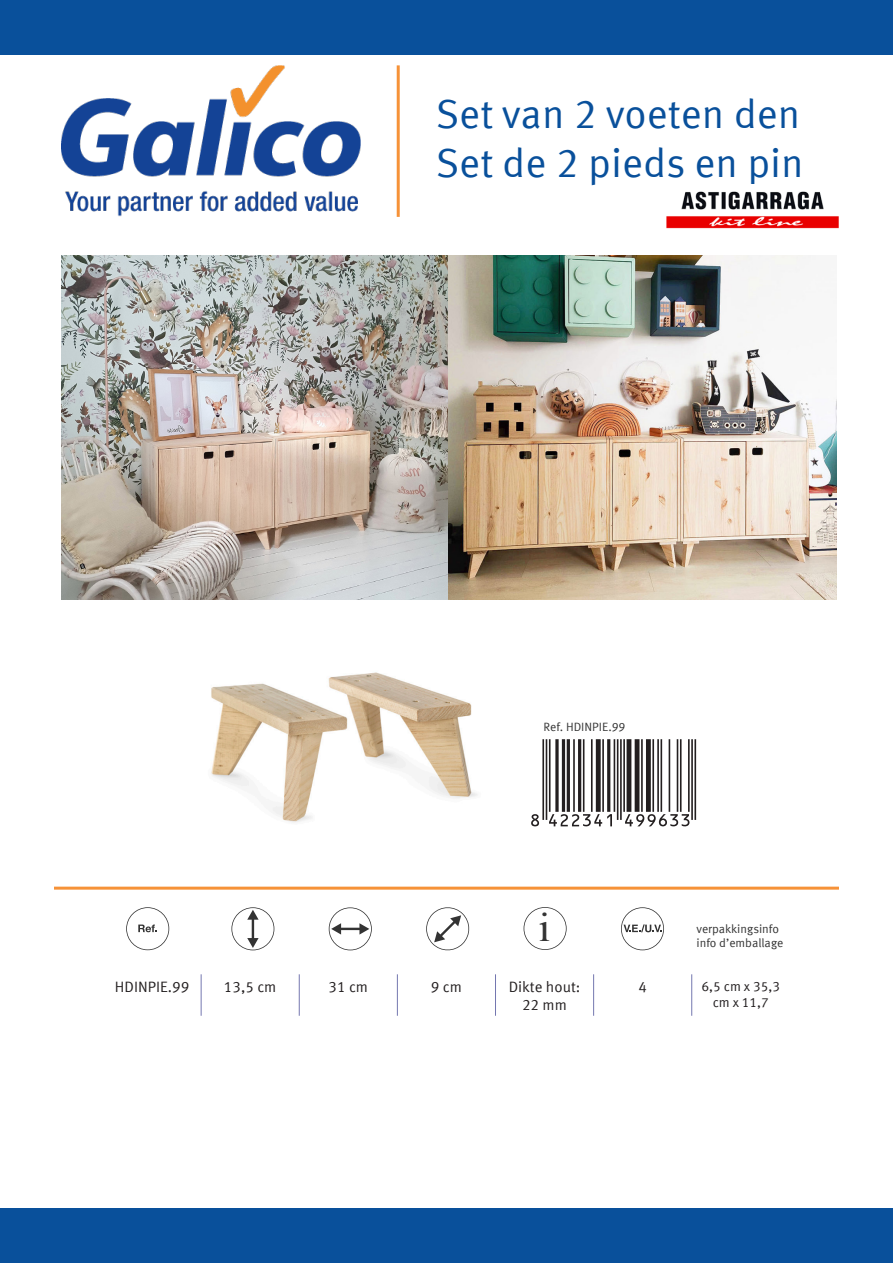
<style>
.page{position:relative;width:893px;height:1263px;background:#fff}
.page>*{position:absolute;margin:0;border:0;box-sizing:border-box;transform-origin:0 0}
.t1{font:40.65px "Mongolian Baiti";color:#333;scale:1.05 1}
.t2{font:40.5px "Meta Offc Norm";color:#09509b}
.t3{font:15px/18px "Meta Offc Norm";color:#231f20;text-align:center}
.t4{font:13.5px/16.2px "Meta Offc Norm";letter-spacing:-.005em;color:#231f20;text-align:center}
.t5{font:12px "Meta Offc Norm";color:#333}
</style>
<div class="page">
<img style="left:61px;top:65px;width:299px;height:152px">
<hr style="left:397px;top:65px;width:3px;height:152px;background:#f69238">
<div style="left:0;top:1209px;width:893px;height:54px;background:#09509b"></div>
<div style="left:0;top:0;width:893px;height:54px;background:#09509b"></div>
<hr style="left:54px;top:887px;width:785px;height:3px;background:#f69238">
<img style="left:666px;top:191px;width:173px;height:38px">
<hr style="left:201px;top:974px;width:1px;height:42px;background:#7477b0">
<hr style="left:299px;top:974px;width:1px;height:42px;background:#7477b0">
<hr style="left:397px;top:974px;width:1px;height:42px;background:#7477b0">
<hr style="left:495px;top:974px;width:1px;height:42px;background:#7477b0">
<hr style="left:593px;top:974px;width:1px;height:42px;background:#7477b0">
<hr style="left:691px;top:974px;width:1px;height:42px;background:#7477b0">
<svg style="left:126px;top:907px;width:43px;height:43px"></svg>
<svg style="left:329px;top:907px;width:43px;height:43px"></svg>
<svg style="left:231px;top:907px;width:43px;height:43px"></svg>
<svg style="left:426px;top:907px;width:44px;height:44px"></svg>
<svg style="left:621px;top:907px;width:43px;height:43px"></svg>
<svg style="left:524px;top:907px;width:43px;height:43px"></svg>
<img style="left:211px;top:672px;width:267px;height:151px">
<img style="left:61px;top:256px;width:387px;height:344px">
<img style="left:448px;top:256px;width:388px;height:344px">
<svg style="left:531px;top:739px;width:165px;height:87px"></svg>
<p class="t2" style="left:436px;top:91px;width:366px">Set van 2 voeten den</p>
<p class="t2" style="left:436px;top:140px;width:369px">Set de 2 pieds en pin</p>
<p class="t5" style="left:544px;top:719px;width:83px">Ref. HDINPIE.99</p>
<h1 class="t1" style="left:539px;top:906px;width:13px">i</h1>
<p class="t5" style="left:696px;top:921px;width:84px">verpakkingsinfo</p>
<p class="t5" style="left:696px;top:936px;width:88px">info d’emballage</p>
<p class="t3" style="left:115px;top:978px;width:76px">HDINPIE.99</p>
<p class="t3" style="left:224px;top:978px;width:54px">13,5 cm</p>
<p class="t3" style="left:328px;top:978px;width:41px">31 cm</p>
<p class="t3" style="left:431px;top:978px;width:33px">9 cm</p>
<p class="t3" style="left:509px;top:978px;width:73px">Dikte hout:<br>22 mm</p>
<p class="t3" style="left:638px;top:978px;width:10px">4</p>
<p class="t4" style="left:701px;top:978px;width:80px">6,5 cm x 35,3 cm x 11,7</p>
</div>
